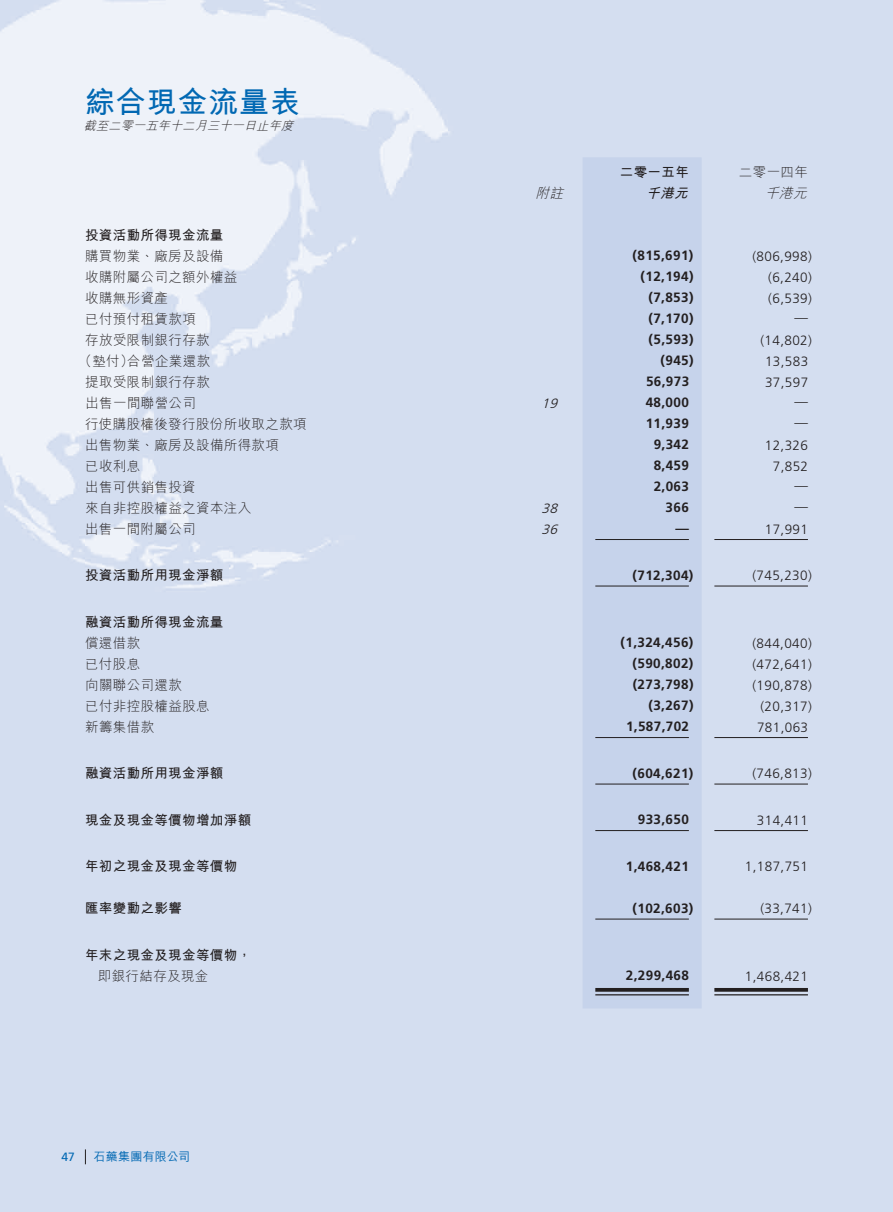
<style>
.page{position:relative;width:893px;height:1212px;background:#fff}
.page>*{position:absolute;margin:0;border:0;box-sizing:border-box;transform-origin:0 0}
.t1{font:700 30px "M Hei HK";letter-spacing:.03em;color:#0168b3}
.t2{font:700 13.5px "Frutiger";letter-spacing:.03em;color:#231f20}
.t3{font:300 13.5px "M Hei HK";letter-spacing:.03em;color:#231f20}
.t4{font:300 13.5px "Frutiger";letter-spacing:.03em;color:#231f20}
.t5{font:700 13.5px "M Hei HK";letter-spacing:.03em;color:#231f20}
.t6{font:italic 300 13.5px "Frutiger";color:#231f20}
.t7{font:italic 300 13.5px "M Hei HK";color:#231f20}
.t8{font:italic 700 13.5px "M Hei HK";color:#231f20}
.t9{font:italic 300 12px "M Hei HK";color:#231f20}
.t10{font:500 12px "M Hei HK";letter-spacing:.015em;color:#0168b3}
.t11{font:12px "Frutiger";color:#0168b3}
</style>
<div class="page">
<svg style="left:85px;top:1149px;width:1px;height:15px"></svg>
<div style="left:583px;top:157px;width:119px;height:851px;background:#c6d3eb"></div>
<hr style="left:595px;top:539px;width:94px;height:1px;background:#231f20">
<hr style="left:714px;top:539px;width:94px;height:1px;background:#231f20">
<hr style="left:595px;top:586px;width:94px;height:1px;background:#231f20">
<hr style="left:714px;top:586px;width:94px;height:1px;background:#231f20">
<hr style="left:595px;top:737px;width:94px;height:1px;background:#231f20">
<hr style="left:714px;top:737px;width:94px;height:1px;background:#231f20">
<hr style="left:595px;top:784px;width:94px;height:1px;background:#231f20">
<hr style="left:714px;top:784px;width:94px;height:1px;background:#231f20">
<hr style="left:595px;top:830px;width:94px;height:1px;background:#231f20">
<hr style="left:714px;top:830px;width:94px;height:1px;background:#231f20">
<hr style="left:595px;top:919px;width:94px;height:1px;background:#231f20">
<hr style="left:714px;top:919px;width:94px;height:1px;background:#231f20">
<svg style="left:595px;top:988px;width:94px;height:4px"></svg>
<hr style="left:595px;top:994px;width:94px;height:1px;background:#231f20">
<svg style="left:714px;top:988px;width:94px;height:4px"></svg>
<hr style="left:714px;top:994px;width:94px;height:1px;background:#231f20">
<h1 class="t1" style="left:85px;top:80px;width:217px">綜合現金流量表</h1>
<p class="t9" style="left:84px;top:117px;width:215px">截至二零一五年十二月三十一日止年度</p>
<p class="t5" style="left:85px;top:225px;width:140px">投資活動所得現金流量</p>
<p class="t3" style="left:85px;top:246px;width:140px">購買物業、廠房及設備</p>
<p class="t3" style="left:85px;top:267px;width:154px">收購附屬公司之額外權益</p>
<p class="t3" style="left:85px;top:288px;width:84px">收購無形資產</p>
<p class="t3" style="left:85px;top:309px;width:112px">已付預付租賃款項</p>
<p class="t3" style="left:85px;top:330px;width:126px">存放受限制銀行存款</p>
<p class="t3" style="left:79px;top:351px;width:57px">（墊付）</p>
<p class="t3" style="left:127px;top:351px;width:84px">合營企業還款</p>
<p class="t3" style="left:85px;top:372px;width:126px">提取受限制銀行存款</p>
<p class="t3" style="left:85px;top:393px;width:112px">出售一間聯營公司</p>
<p class="t3" style="left:85px;top:414px;width:223px">行使購股權後發行股份所收取之款項</p>
<p class="t3" style="left:85px;top:435px;width:195px">出售物業、廠房及設備所得款項</p>
<p class="t3" style="left:85px;top:456px;width:57px">已收利息</p>
<p class="t3" style="left:85px;top:477px;width:112px">出售可供銷售投資</p>
<p class="t3" style="left:85px;top:498px;width:168px">來自非控股權益之資本注入</p>
<p class="t3" style="left:85px;top:519px;width:112px">出售一間附屬公司</p>
<p class="t5" style="left:85px;top:565px;width:140px">投資活動所用現金淨額</p>
<p class="t5" style="left:85px;top:612px;width:140px">融資活動所得現金流量</p>
<p class="t3" style="left:85px;top:633px;width:57px">償還借款</p>
<p class="t3" style="left:85px;top:654px;width:57px">已付股息</p>
<p class="t3" style="left:85px;top:675px;width:98px">向關聯公司還款</p>
<p class="t3" style="left:85px;top:696px;width:126px">已付非控股權益股息</p>
<p class="t3" style="left:85px;top:717px;width:71px">新籌集借款</p>
<p class="t5" style="left:85px;top:763px;width:140px">融資活動所用現金淨額</p>
<p class="t5" style="left:85px;top:810px;width:168px">現金及現金等價物增加淨額</p>
<p class="t5" style="left:85px;top:856px;width:154px">年初之現金及現金等價物</p>
<p class="t5" style="left:85px;top:898px;width:98px">匯率變動之影響</p>
<p class="t5" style="left:85px;top:945px;width:168px">年末之現金及現金等價物，</p>
<p class="t3" style="left:98px;top:966px;width:112px">即銀行結存及現金</p>
<p class="t11" style="left:61px;top:1149px;width:15px">47</p>
<p class="t10" style="left:94px;top:1148px;width:98px">石藥集團有限公司</p>
<p class="t5" style="left:620px;top:162px;width:71px">二零一五年</p>
<p class="t3" style="left:739px;top:162px;width:71px">二零一四年</p>
<p class="t7" style="left:536px;top:183px;width:34px">附註</p>
<p class="t8" style="left:646px;top:183px;width:47px">千港元</p>
<p class="t7" style="left:765px;top:183px;width:48px">千港元</p>
<p class="t2" style="left:633px;top:248px;width:62px">)815,691(</p>
<p class="t4" style="left:752px;top:248px;width:61px">)806,998(</p>
<p class="t2" style="left:641px;top:269px;width:54px">)12,194(</p>
<p class="t4" style="left:768px;top:269px;width:45px">)6,240(</p>
<p class="t2" style="left:648px;top:290px;width:47px">)7,853(</p>
<p class="t4" style="left:768px;top:290px;width:45px">)6,539(</p>
<p class="t2" style="left:648px;top:311px;width:47px">)7,170(</p>
<p class="t4" style="left:795px;top:310px;width:15px">—</p>
<p class="t2" style="left:649px;top:332px;width:47px">)5,593(</p>
<p class="t4" style="left:760px;top:332px;width:53px">)14,802(</p>
<p class="t2" style="left:661px;top:353px;width:35px">)945(</p>
<p class="t4" style="left:765px;top:353px;width:45px">13,583</p>
<p class="t2" style="left:646px;top:374px;width:45px">56,973</p>
<p class="t4" style="left:765px;top:374px;width:45px">37,597</p>
<p class="t6" style="left:542px;top:395px;width:21px">19</p>
<p class="t2" style="left:646px;top:395px;width:45px">48,000</p>
<p class="t4" style="left:794px;top:394px;width:15px">—</p>
<p class="t2" style="left:646px;top:416px;width:45px">11,939</p>
<p class="t4" style="left:794px;top:415px;width:15px">—</p>
<p class="t2" style="left:654px;top:437px;width:37px">9,342</p>
<p class="t4" style="left:765px;top:437px;width:45px">12,326</p>
<p class="t2" style="left:654px;top:458px;width:37px">8,459</p>
<p class="t4" style="left:773px;top:458px;width:37px">7,852</p>
<p class="t2" style="left:654px;top:479px;width:37px">2,063</p>
<p class="t4" style="left:795px;top:478px;width:15px">—</p>
<p class="t6" style="left:542px;top:500px;width:21px">38</p>
<p class="t2" style="left:666px;top:500px;width:25px">366</p>
<p class="t4" style="left:794px;top:499px;width:15px">—</p>
<p class="t6" style="left:542px;top:521px;width:21px">36</p>
<p class="t2" style="left:675px;top:521px;width:15px">—</p>
<p class="t4" style="left:765px;top:521px;width:45px">17,991</p>
<p class="t2" style="left:633px;top:567px;width:62px">)712,304(</p>
<p class="t4" style="left:752px;top:568px;width:61px">)745,230(</p>
<p class="t2" style="left:621px;top:635px;width:74px">)1,324,456(</p>
<p class="t4" style="left:752px;top:635px;width:61px">)844,040(</p>
<p class="t2" style="left:633px;top:656px;width:62px">)590,802(</p>
<p class="t4" style="left:752px;top:656px;width:61px">)472,641(</p>
<p class="t2" style="left:633px;top:677px;width:62px">)273,798(</p>
<p class="t4" style="left:752px;top:677px;width:61px">)190,878(</p>
<p class="t2" style="left:648px;top:698px;width:47px">)3,267(</p>
<p class="t4" style="left:760px;top:698px;width:53px">)20,317(</p>
<p class="t2" style="left:626px;top:719px;width:65px">1,587,702</p>
<p class="t4" style="left:757px;top:719px;width:53px">781,063</p>
<p class="t2" style="left:633px;top:765px;width:62px">)604,621(</p>
<p class="t4" style="left:752px;top:766px;width:61px">)746,813(</p>
<p class="t2" style="left:638px;top:812px;width:53px">933,650</p>
<p class="t4" style="left:757px;top:812px;width:53px">314,411</p>
<p class="t2" style="left:626px;top:858px;width:65px">1,468,421</p>
<p class="t4" style="left:745px;top:859px;width:65px">1,187,751</p>
<p class="t2" style="left:633px;top:900px;width:62px">)102,603(</p>
<p class="t4" style="left:760px;top:901px;width:53px">)33,741(</p>
<p class="t2" style="left:626px;top:968px;width:65px">2,299,468</p>
<p class="t4" style="left:745px;top:968px;width:65px">1,468,421</p>
</div>
